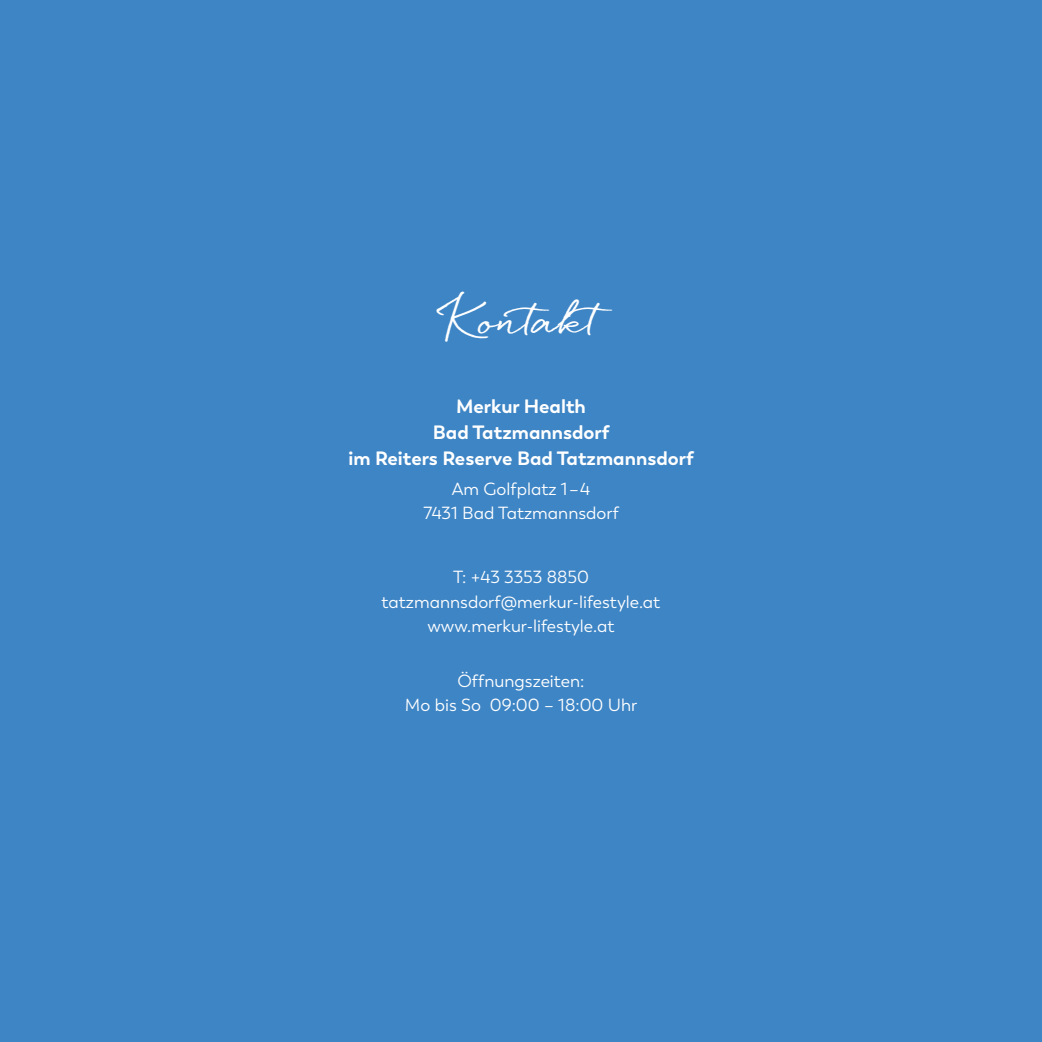
<style>
.page{position:relative;width:1042px;height:1042px;background:#3e85c5}
.page>*{position:absolute;margin:0;border:0;box-sizing:border-box;transform-origin:0 0}
.t1{font:700 40.25px "Quickpen";letter-spacing:-.04em;color:#fff}
.t2{font:700 19.25px/26.2px "Boston";color:#fff;text-align:center}
.t3{font:17.5px/24.5px "Boston";color:#fff;text-align:center}
</style>
<div class="page">
<h1 class="t1" style="left:444px;top:297px;width:192px">Kontakt</h1>
<p class="t2" style="left:348px;top:393px;width:347px">Merkur Health<br>Bad Tatzmannsdorf<br>im Reiters Reserve Bad Tatzmannsdorf</p>
<p class="t3" style="left:423px;top:477px;width:197px">Am Golfplatz 1–4<br>7431 Bad Tatzmannsdorf</p>
<p class="t3" style="left:381px;top:565px;width:280px">T: +43 3353 8850 tatzmannsdorf@merkur-lifestyle.at www.merkur-lifestyle.at</p>
<p class="t3" style="left:405px;top:668px;width:234px">Öffnungszeiten:<br>Mo bis So 09:00 – 18:00 Uhr</p>
</div>
